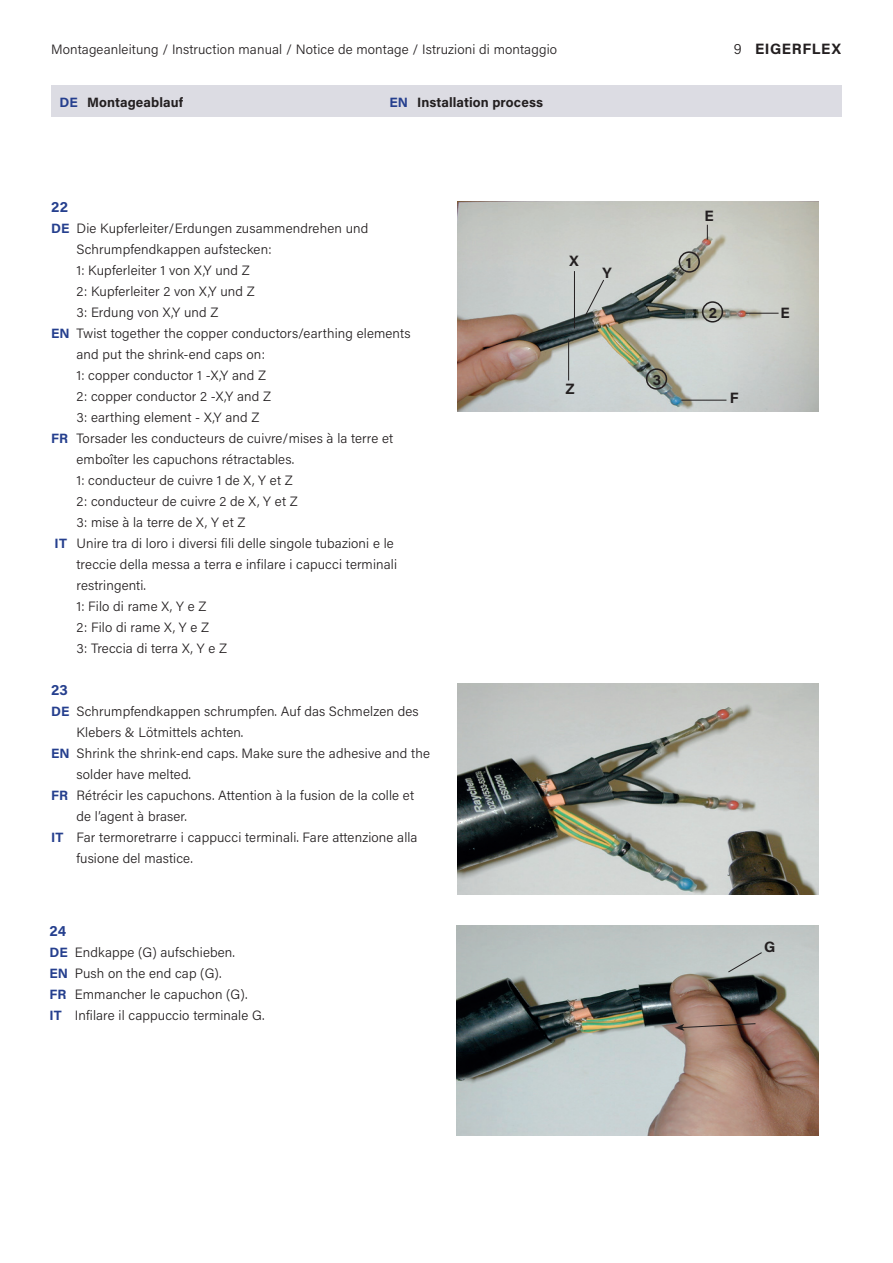
<style>
.page{position:relative;width:893px;height:1263px;background:#fff}
.page>*{position:absolute;margin:0;border:0;box-sizing:border-box;transform-origin:0 0}
.t1{font:700 15px "Acumin Pro";letter-spacing:.04em;color:#231f20}
.t2{font:700 15px "Acumin Pro";color:#253f8e}
.t3{font:300 13.5px/21px "Acumin Pro";letter-spacing:.01em;color:#231f20}
.t4{font:700 13.5px "Acumin Pro";letter-spacing:.01em;color:#231f20}
.s1{font-weight:300}
.s2{color:#253f8e}
.s3{font-weight:700;color:#253f8e}
</style>
<div class="page">
<div style="left:51px;top:86px;width:791px;height:31px;background:#dcdce3"></div>
<img style="left:457px;top:201px;width:362px;height:211px">
<hr style="left:574px;top:271px;width:1px;height:57px;background:#231f20">
<svg style="left:584px;top:279px;width:21px;height:38px"></svg>
<hr style="left:568px;top:339px;width:1px;height:41px;background:#231f20">
<hr style="left:681px;top:400px;width:45px;height:1px;background:#231f20">
<hr style="left:746px;top:313px;width:33px;height:1px;background:#231f20">
<svg style="left:707px;top:225px;width:1px;height:15px"></svg>
<div style="left:679px;top:251px;width:21px;height:22px;border:2px solid #231f20;border-radius:50%"></div>
<div style="left:646px;top:368px;width:21px;height:22px;border:2px solid #231f20;border-radius:50%"></div>
<div style="left:702px;top:301px;width:21px;height:22px;border:2px solid #231f20;border-radius:50%"></div>
<img style="left:457px;top:684px;width:362px;height:210px">
<img style="left:457px;top:925px;width:361px;height:211px">
<svg style="left:727px;top:951px;width:36px;height:22px"></svg>
<svg style="left:675px;top:1023px;width:81px;height:8px"></svg>
<p class="t3" style="left:51px;top:38px;width:508px">Montageanleitung / Instruction manual / Notice de montage / Istruzioni di montaggio</p>
<p class="t1" style="left:734px;top:38px;width:109px"><span class="s1">9</span> EIGERFLEX</p>
<p class="t4" style="left:60px;top:92px;width:125px"><span class="s2">DE</span> Montageablauf</p>
<p class="t4" style="left:390px;top:92px;width:155px"><span class="s2">EN</span> Installation process</p>
<p class="t2" style="left:51px;top:196px;width:18px">22</p>
<p class="t3" style="left:51px;top:217px;width:319px"><span class="s3">DE</span> Die Kupferleiter/Erdungen zusammendrehen und</p>
<p class="t3" style="left:77px;top:238px;width:197px">Schrumpfendkappen aufstecken:</p>
<p class="t3" style="left:77px;top:259px;width:175px">1: Kupferleiter 1 von X,Y und Z</p>
<p class="t3" style="left:77px;top:280px;width:180px">2: Kupferleiter 2 von X,Y und Z</p>
<p class="t3" style="left:77px;top:301px;width:143px">3: Erdung von X,Y und Z</p>
<p class="t3" style="left:51px;top:322px;width:361px"><span class="s3">EN</span> Twist together the copper conductors/earthing elements</p>
<p class="t3" style="left:77px;top:343px;width:190px">and put the shrink-end caps on:</p>
<p class="t3" style="left:77px;top:364px;width:191px">1: copper conductor 1 -X,Y and Z</p>
<p class="t3" style="left:77px;top:385px;width:196px">2: copper conductor 2 -X,Y and Z</p>
<p class="t3" style="left:77px;top:406px;width:184px">3: earthing element - X,Y and Z</p>
<p class="t3" style="left:51px;top:427px;width:344px"><span class="s3">FR</span> Torsader les conducteurs de cuivre/mises à la terre et</p>
<p class="t3" style="left:77px;top:448px;width:219px">emboîter les capuchons rétractables.</p>
<p class="t3" style="left:77px;top:469px;width:218px">1: conducteur de cuivre 1 de X, Y et Z</p>
<p class="t3" style="left:77px;top:490px;width:223px">2: conducteur de cuivre 2 de X, Y et Z</p>
<p class="t3" style="left:77px;top:511px;width:171px">3: mise à la terre de X, Y et Z</p>
<p class="t3" style="left:55px;top:532px;width:341px"><span class="s3">IT</span> Unire tra di loro i diversi fili delle singole tubazioni e le</p>
<p class="t3" style="left:77px;top:553px;width:322px">treccie della messa a terra e infilare i capucci terminali</p>
<p class="t3" style="left:77px;top:574px;width:71px">restringenti.</p>
<p class="t3" style="left:77px;top:595px;width:131px">1: Filo di rame X, Y e Z</p>
<p class="t3" style="left:77px;top:616px;width:134px">2: Filo di rame X, Y e Z</p>
<p class="t3" style="left:77px;top:637px;width:152px">3: Treccia di terra X, Y e Z</p>
<p class="t2" style="left:51px;top:679px;width:18px">23</p>
<p class="t3" style="left:51px;top:700px;width:369px"><span class="s3">DE</span> Schrumpfendkappen schrumpfen. Auf das Schmelzen des</p>
<p class="t3" style="left:77px;top:721px;width:168px">Klebers &amp; Lötmittels achten.</p>
<p class="t3" style="left:51px;top:742px;width:380px"><span class="s3">EN</span> Shrink the shrink-end caps. Make sure the adhesive and the</p>
<p class="t3" style="left:77px;top:763px;width:116px">solder have melted.</p>
<p class="t3" style="left:51px;top:784px;width:365px"><span class="s3">FR</span> Rétrécir les capuchons. Attention à la fusion de la colle et</p>
<p class="t3" style="left:77px;top:805px;width:112px">de l’agent à braser.</p>
<p class="t3" style="left:51px;top:826px;width:368px"><span class="s3">IT</span> Far termoretrarre i cappucci terminali. Fare attenzione alla</p>
<p class="t3" style="left:77px;top:847px;width:118px">fusione del mastice.</p>
<p class="t2" style="left:49px;top:920px;width:18px">24</p>
<p class="t3" style="left:49px;top:941px;width:217px"><span class="s3">DE</span> Endkappe (G) aufschieben.<br><span class="s3">EN</span> Push on the end cap (G).<br><span class="s3">FR</span> Emmancher le capuchon (G).<br><span class="s3">IT</span> Infilare il cappuccio terminale G.</p>
<p class="t1" style="left:570px;top:250px;width:11px">X</p>
<p class="t1" style="left:602px;top:262px;width:11px">Y</p>
<p class="t1" style="left:565px;top:378px;width:11px">Z</p>
<p class="t1" style="left:653px;top:369px;width:10px">3</p>
<p class="t1" style="left:686px;top:252px;width:7px">1</p>
<p class="t1" style="left:705px;top:205px;width:11px">E</p>
<p class="t1" style="left:709px;top:302px;width:10px">2</p>
<p class="t1" style="left:730px;top:387px;width:10px">F</p>
<p class="t1" style="left:780px;top:302px;width:11px">E</p>
<p class="t1" style="left:764px;top:936px;width:13px">G</p>
</div>
